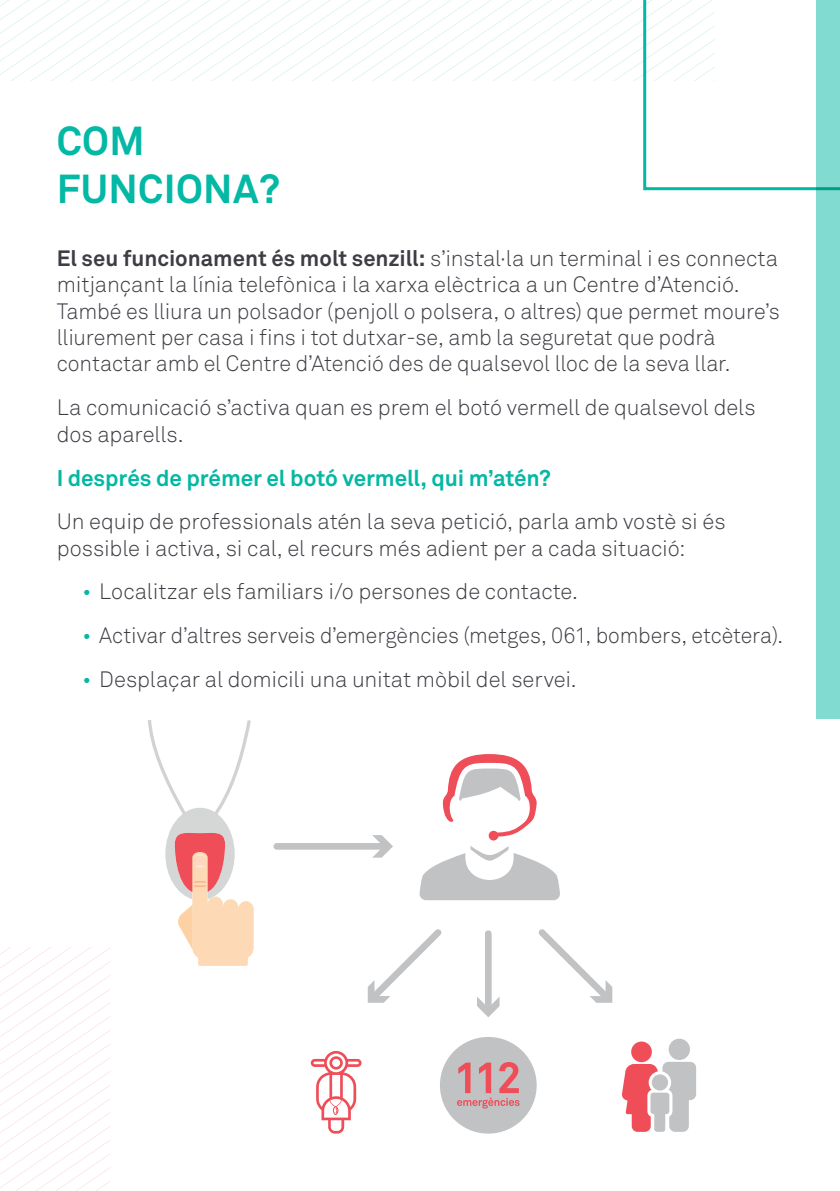
<style>
.page{position:relative;width:840px;height:1191px;background:#fff}
.page>*{position:absolute;margin:0;border:0;box-sizing:border-box;transform-origin:0 0}
.t1{font:700 40px/48px "Akkurat";letter-spacing:.01em;color:#03b8a4}
.t2{font:700 22.4px "Akkurat";letter-spacing:-.005em;color:#03b8a4}
.t3{font:300 22px/26.4px "Akkurat";letter-spacing:-.005em;color:#3f3d44}
.s1{font-weight:700}
.s2{font-size:22.4px;color:#03b8a4}
</style>
<div class="page">
<svg style="left:0;top:947px;width:111px;height:244px"></svg>
<svg style="left:0;top:0;width:816px;height:190px"></svg>
<div style="left:816px;top:0;width:23px;height:718px;background:#81dbd1"></div>
<svg style="left:148px;top:720px;width:105px;height:246px"></svg>
<svg style="left:419px;top:754px;width:141px;height:146px"></svg>
<div style="left:630px;top:1041px;width:21px;height:21px;background:#ef4d58;border-radius:50%"></div>
<div style="left:668px;top:1038px;width:21px;height:22px;background:#c0c2c4;border-radius:50%"></div>
<svg style="left:622px;top:1061px;width:73px;height:70px"></svg>
<div style="left:273px;top:843px;width:115px;height:6px;background:#c0c2c4;border-radius:3px"></div>
<svg style="left:372px;top:835px;width:21px;height:22px"></svg>
<div style="left:484px;top:930px;width:7px;height:83px;background:#c0c2c4;border-radius:3px"></div>
<svg style="left:477px;top:996px;width:22px;height:21px"></svg>
<svg style="left:367px;top:929px;width:74px;height:73px"></svg>
<svg style="left:538px;top:929px;width:74px;height:73px"></svg>
<div style="left:439px;top:1037px;width:97px;height:96px;background:#c0c2c4;border-radius:50%"></div>
<svg style="left:457px;top:1062px;width:62px;height:46px"></svg>
<svg style="left:310px;top:1051px;width:51px;height:82px"></svg>
<h1 class="t1" style="left:57px;top:117px;width:224px">COM<br>FUNCIONA?</h1>
<p class="t3" style="left:57px;top:245px;width:724px"><span class="s1">El seu funcionament és molt senzill:</span> s’instal·la un terminal i es connecta mitjançant la línia telefònica i la xarxa elèctrica a un Centre d’Atenció.<br>També es lliura un polsador (penjoll o polsera, o altres) que permet moure’s lliurement per casa i fins i tot dutxar-se, amb la seguretat que podrà contactar amb el Centre d’Atenció des de qualsevol lloc de la seva llar.</p>
<p class="t3" style="left:57px;top:394px;width:700px;line-height:27px">La comunicació s’activa quan es prem el botó vermell de qualsevol dels dos aparells.</p>
<p class="t2" style="left:57px;top:463px;width:495px">I després de prémer el botó vermell, qui m’atén?</p>
<p class="t3" style="left:57px;top:508px;width:670px">Un equip de professionals atén la seva petició, parla amb vostè si és possible i activa, si cal, el recurs més adient per a cada situació:</p>
<p class="t3" style="left:82px;top:579px;width:497px"><span class="s2">•</span> Localitzar els familiars i/o persones de contacte.</p>
<p class="t3" style="left:82px;top:623px;width:702px"><span class="s2">•</span> Activar d’altres serveis d’emergències (metges, 061, bombers, etcètera).</p>
<p class="t3" style="left:82px;top:667px;width:496px"><span class="s2">•</span> Desplaçar al domicili una unitat mòbil del servei.</p>
</div>
